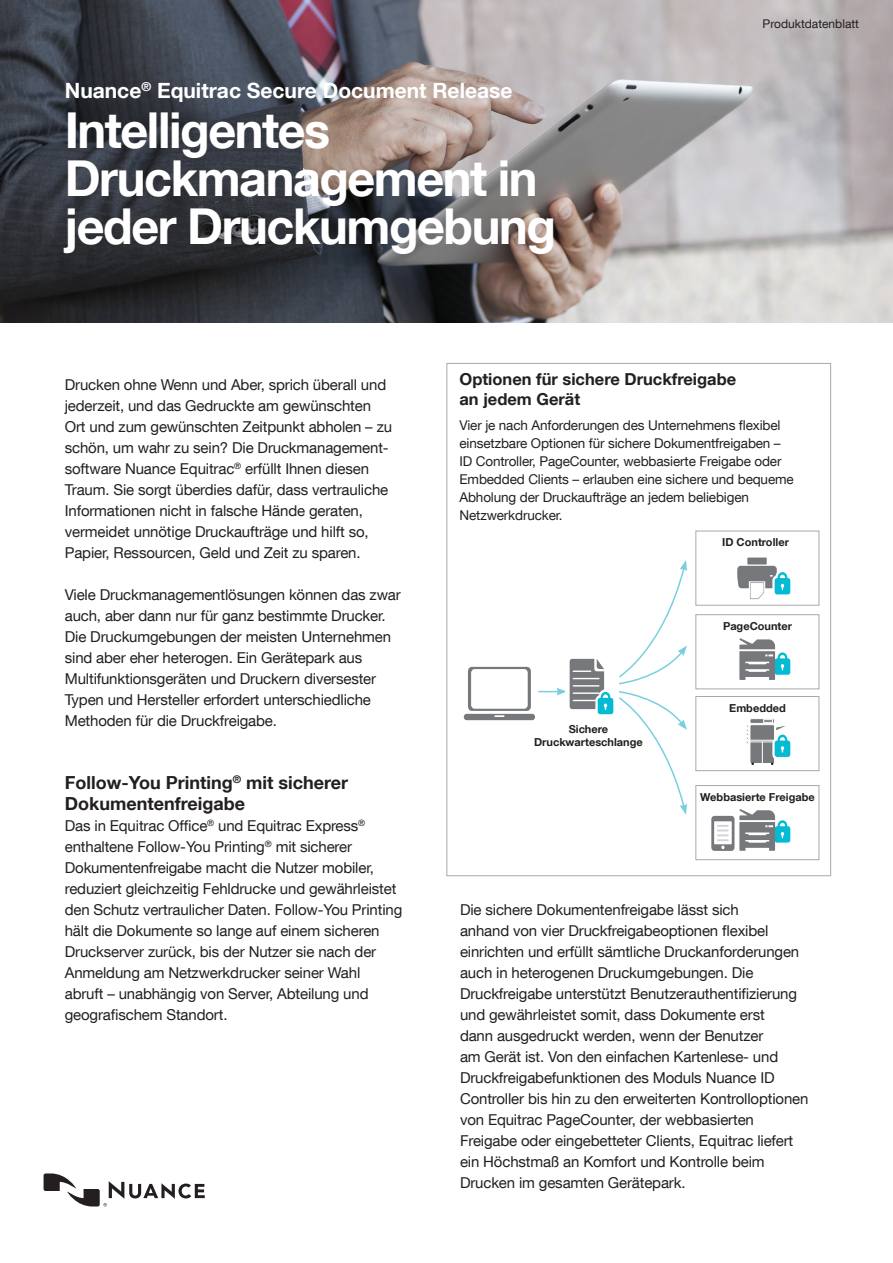
<style>
.page{position:relative;width:893px;height:1263px;background:#fff}
.page>*{position:absolute;margin:0;border:0;box-sizing:border-box;transform-origin:0 0}
.t1{font:700 49.5px/48px "Helvetica Neue LT Com";letter-spacing:-.03em;color:#fff}
.t2{font:700 21px "Helvetica Neue LT Com";color:#fff}
.sub{font:700 18px/21px "Helvetica Neue LT Com";color:#231f20}
.t3{font:700 16.5px/19.8px "Helvetica Neue LT Com";color:#231f20}
.t4{font:15px/21px "Helvetica Neue LT Com";letter-spacing:-.01em;color:#231f20}
.t5{font:13.5px/18px "Helvetica Neue LT Com";letter-spacing:-.01em;color:#231f20}
.t6{font:12px "Helvetica Neue LT Com";color:#231f20}
.t7{font:700 10.95px/13.2px "Helvetica Neue LT Com";color:#231f20;text-align:center}
</style>
<div class="page">
<img style="left:0;top:0;width:893px;height:322px">
<svg style="left:44px;top:1173px;width:161px;height:33px"></svg>
<div style="left:446px;top:363px;width:385px;height:513px;background:#fff;border:1px solid #a8a9ad"></div>
<div style="left:695px;top:531px;width:124px;height:75px;border:1px solid #a8a9ad"></div>
<div style="left:747px;top:557px;width:20px;height:7px;background:#76787b"></div>
<div style="left:695px;top:696px;width:124px;height:75px;border:1px solid #a8a9ad"></div>
<div style="left:695px;top:614px;width:124px;height:75px;border:1px solid #a8a9ad"></div>
<div style="left:695px;top:785px;width:124px;height:75px;border:1px solid #a8a9ad"></div>
<svg style="left:463px;top:560px;width:333px;height:291px"></svg>
<p class="t2" style="left:65px;top:77px;width:449px">Nuance<sup>®</sup> Equitrac Secure Document Release</p>
<p class="t1" style="left:65px;top:104px;width:493px">Intelligentes<br>Druckmanagement in jeder Druckumgebung</p>
<p class="t6" style="left:763px;top:17px;width:98px">Produktdatenblatt</p>
<p class="t4" style="left:65px;top:374px;width:329px">Drucken ohne Wenn und Aber, sprich überall und jederzeit, und das Gedruckte am gewünschten Ort und zum gewünschten Zeitpunkt abholen – zu schön, um wahr zu sein? Die Druckmanagement&shy;software Nuance Equitrac<sup>®</sup> erfüllt Ihnen diesen Traum. Sie sorgt überdies dafür, dass vertrauliche Informationen nicht in falsche Hände geraten, vermeidet unnötige Druckaufträge und hilft so, Papier, Ressourcen, Geld und Zeit zu sparen.</p>
<p class="t4" style="left:65px;top:584px;width:337px">Viele Druckmanagementlösungen können das zwar auch, aber dann nur für ganz bestimmte Drucker.<br>Die Druckumgebungen der meisten Unternehmen sind aber eher heterogen. Ein Gerätepark aus Multifunktionsgeräten und Druckern diversester Typen und Hersteller erfordert unterschiedliche Methoden für die Druckfreigabe.</p>
<p class="sub" style="left:65px;top:772px;width:285px">Follow-You Printing<sup>®</sup> mit sicherer<br>Dokumentenfreigabe</p>
<p class="t4" style="left:65px;top:815px;width:339px">Das in Equitrac Office<sup>®</sup> und Equitrac Express<sup>® </sup>enthaltene Follow-You Printing<sup>®</sup> mit sicherer Dokumentenfreigabe macht die Nutzer mobiler, reduziert gleichzeitig Fehldrucke und gewährleistet den Schutz vertraulicher Daten. Follow-You Printing hält die Dokumente so lange auf einem sicheren Druckserver zurück, bis der Nutzer sie nach der Anmeldung am Netzwerkdrucker seiner Wahl abruft – unabhängig von Server, Abteilung und geografischem Standort.</p>
<p class="t3" style="left:459px;top:369px;width:278px">Optionen für sichere Druckfreigabe an jedem Gerät</p>
<p class="t5" style="left:459px;top:415px;width:336px">Vier je nach Anforderungen des Unternehmens flexibel einsetzbare Optionen für sichere Dokumentfreigaben – ID Controller, PageCounter, webbasierte Freigabe oder Embedded Clients – erlauben eine sichere und bequeme Abholung der Druckaufträge an jedem beliebigen Netzwerkdrucker.</p>
<p class="t7" style="left:722px;top:535px;width:68px">ID Controller</p>
<p class="t7" style="left:723px;top:619px;width:71px">PageCounter</p>
<p class="t7" style="left:534px;top:722px;width:110px">Sichere<br>Druckwarteschlange</p>
<p class="t7" style="left:729px;top:701px;width:58px">Embedded</p>
<p class="t7" style="left:700px;top:790px;width:116px">Webbasierte Freigabe</p>
<p class="t4" style="left:460px;top:899px;width:350px">Die sichere Dokumentenfreigabe lässt sich<br>anhand von vier Druckfreigabeoptionen flexibel einrichten und erfüllt sämtliche Druckanforderungen auch in heterogenen Druckumgebungen. Die Druckfreigabe unterstützt Benutzerauthentifizierung und gewährleistet somit, dass Dokumente erst<br>dann ausgedruckt werden, wenn der Benutzer<br>am Gerät ist. Von den einfachen Kartenlese- und Druckfreigabefunktionen des Moduls Nuance ID Controller bis hin zu den erweiterten Kontrolloptionen von Equitrac PageCounter, der webbasierten Freigabe oder eingebetteter Clients, Equitrac liefert ein Höchstmaß an Komfort und Kontrolle beim Drucken im gesamten Gerätepark.</p>
</div>
